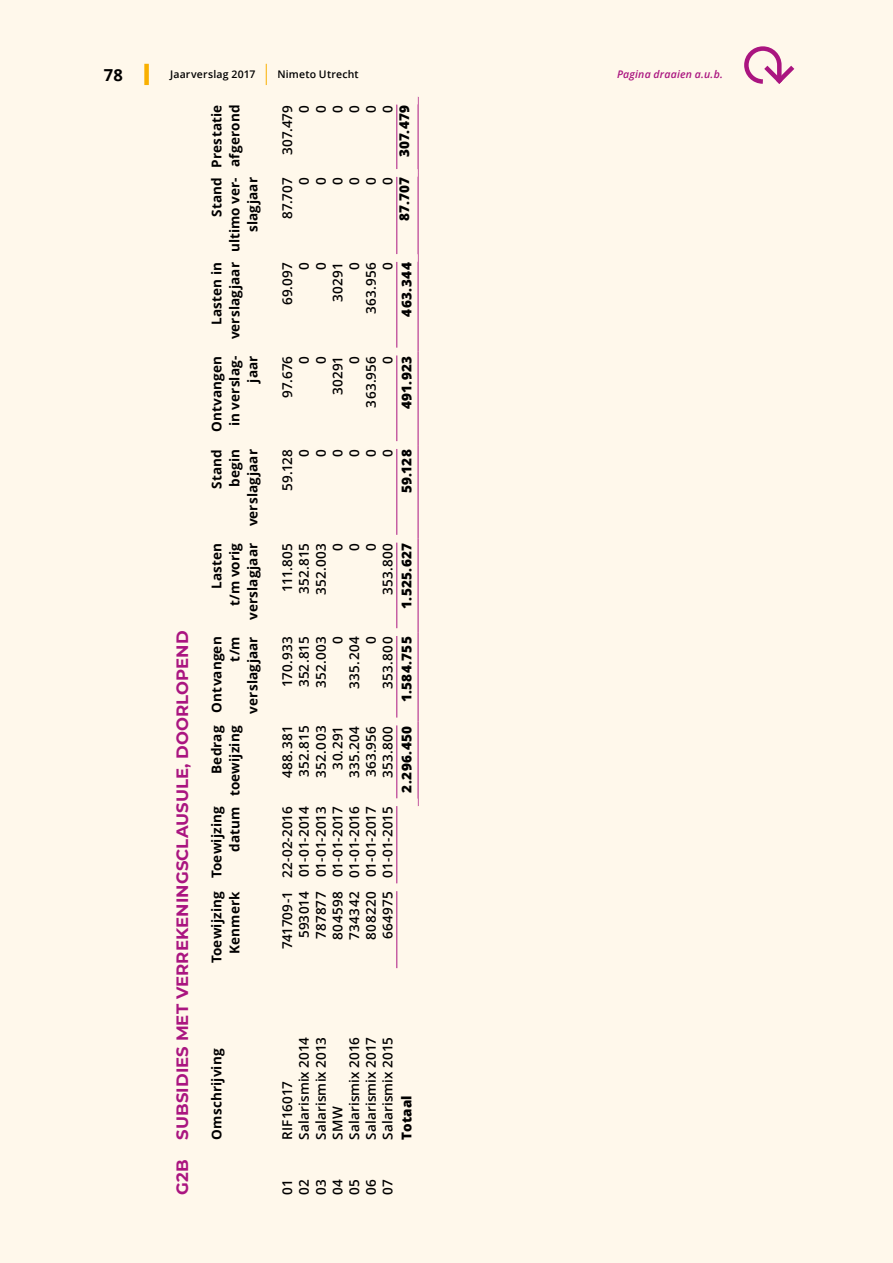
<style>
.page{position:relative;width:893px;height:1263px;background:#fff8eb}
.page>*{position:absolute;margin:0;border:0;box-sizing:border-box;transform-origin:0 0}
.t1{font:700 16.5px "Montserrat";letter-spacing:.005em;color:#aa1580}
.t2{font:700 16.5px "Open Sans";color:#000}
.t3{font:600 13.5px "Open Sans";letter-spacing:.015em;color:#000}
.t4{font:700 13.5px/18px "Open Sans";letter-spacing:.01em;color:#000;text-align:right}
.t5{font:800 13.5px "Open Sans";letter-spacing:.02em;color:#000}
.t6{font:600 10.5px "Open Sans";letter-spacing:.02em;color:#000}
.t7{font:italic 600 10.5px "Open Sans";letter-spacing:.02em;color:#aa1580}
</style>
<div class="page">
<div style="left:144px;top:64px;width:5px;height:21px;background:#f9b000"></div>
<svg style="left:266px;top:64px;width:1px;height:21px"></svg>
<svg style="left:744px;top:46px;width:51px;height:38px"></svg>
<hr style="left:396px;top:891px;width:1px;height:77px;background:#aa1580">
<hr style="left:396px;top:806px;width:1px;height:77px;background:#aa1580">
<hr style="left:396px;top:725px;width:1px;height:73px;background:#aa1580">
<hr style="left:396px;top:636px;width:1px;height:82px;background:#aa1580">
<hr style="left:396px;top:542px;width:1px;height:86px;background:#aa1580">
<hr style="left:396px;top:449px;width:1px;height:86px;background:#aa1580">
<hr style="left:396px;top:355px;width:1px;height:86px;background:#aa1580">
<hr style="left:396px;top:262px;width:1px;height:86px;background:#aa1580">
<hr style="left:396px;top:177px;width:1px;height:77px;background:#aa1580">
<hr style="left:396px;top:104px;width:1px;height:65px;background:#aa1580">
<hr style="left:418px;top:721px;width:1px;height:85px;background:#aa1580">
<hr style="left:418px;top:632px;width:1px;height:89px;background:#aa1580">
<hr style="left:418px;top:539px;width:1px;height:93px;background:#aa1580">
<hr style="left:418px;top:445px;width:1px;height:94px;background:#aa1580">
<hr style="left:418px;top:351px;width:1px;height:94px;background:#aa1580">
<hr style="left:418px;top:258px;width:1px;height:93px;background:#aa1580">
<hr style="left:418px;top:173px;width:1px;height:85px;background:#aa1580">
<hr style="left:418px;top:97px;width:1px;height:76px;background:#aa1580">
<p class="t2" style="left:104px;top:63px;width:21px">78</p>
<p class="t6" style="left:170px;top:67px;width:87px">Jaarverslag 2017</p>
<p class="t6" style="left:277px;top:67px;width:83px">Nimeto Utrecht</p>
<p class="t7" style="left:617px;top:67px;width:107px">Pagina draaien a.u.b.</p>
<p class="t1" style="left:170px;top:1195px;width:566px;rotate:-90deg">G2B SUBSIDIES MET VERREKENINGSCLAUSULE, DOORLOPEND</p>
<p class="t4" style="left:207px;top:168px;width:64px;text-align:left;rotate:-90deg">Prestatie afgerond</p>
<p class="t4" style="left:207px;top:252px;width:77px;rotate:-90deg">Stand ultimo ver&shy;slagjaar</p>
<p class="t4" style="left:207px;top:339px;width:79px;rotate:-90deg">Lasten in verslagjaar</p>
<p class="t4" style="left:207px;top:432px;width:78px;rotate:-90deg">Ontvangen in verslag&shy;jaar</p>
<p class="t4" style="left:207px;top:526px;width:79px;rotate:-90deg">Stand begin verslagjaar</p>
<p class="t4" style="left:207px;top:620px;width:79px;rotate:-90deg">Lasten<br>t/m vorig verslagjaar</p>
<p class="t4" style="left:207px;top:713px;width:79px;rotate:-90deg">Ontvangen t/m verslagjaar</p>
<p class="t4" style="left:207px;top:796px;width:72px;rotate:-90deg">Bedrag toewijzing</p>
<p class="t4" style="left:207px;top:878px;width:73px;rotate:-90deg">Toewijzing datum</p>
<p class="t4" style="left:207px;top:963px;width:73px;rotate:-90deg">Toewijzing<br>Kenmerk</p>
<p class="t4" style="left:207px;top:1140px;width:92px;rotate:-90deg">Omschrijving</p>
<p class="t5" style="left:394px;top:157px;width:54px;rotate:-90deg">307.479</p>
<p class="t3" style="left:278px;top:155px;width:52px;rotate:-90deg">307.479</p>
<p class="t3" style="left:295px;top:113px;width:9px;rotate:-90deg">0</p>
<p class="t3" style="left:311px;top:113px;width:9px;rotate:-90deg">0</p>
<p class="t3" style="left:328px;top:113px;width:9px;rotate:-90deg">0</p>
<p class="t3" style="left:345px;top:113px;width:9px;rotate:-90deg">0</p>
<p class="t3" style="left:362px;top:113px;width:9px;rotate:-90deg">0</p>
<p class="t3" style="left:378px;top:113px;width:9px;rotate:-90deg">0</p>
<p class="t3" style="left:278px;top:219px;width:43px;rotate:-90deg">87.707</p>
<p class="t5" style="left:394px;top:221px;width:45px;rotate:-90deg">87.707</p>
<p class="t3" style="left:295px;top:185px;width:9px;rotate:-90deg">0</p>
<p class="t3" style="left:311px;top:185px;width:9px;rotate:-90deg">0</p>
<p class="t3" style="left:328px;top:185px;width:9px;rotate:-90deg">0</p>
<p class="t3" style="left:345px;top:185px;width:9px;rotate:-90deg">0</p>
<p class="t3" style="left:362px;top:185px;width:9px;rotate:-90deg">0</p>
<p class="t3" style="left:378px;top:185px;width:9px;rotate:-90deg">0</p>
<p class="t3" style="left:278px;top:305px;width:45px;rotate:-90deg">69.097</p>
<p class="t3" style="left:295px;top:270px;width:9px;rotate:-90deg">0</p>
<p class="t3" style="left:311px;top:270px;width:9px;rotate:-90deg">0</p>
<p class="t3" style="left:362px;top:314px;width:53px;rotate:-90deg">363.956</p>
<p class="t3" style="left:345px;top:270px;width:9px;rotate:-90deg">0</p>
<p class="t3" style="left:378px;top:270px;width:9px;rotate:-90deg">0</p>
<p class="t3" style="left:328px;top:302px;width:41px;rotate:-90deg">30291</p>
<p class="t5" style="left:396px;top:317px;width:56px;rotate:-90deg">463.344</p>
<p class="t3" style="left:278px;top:397px;width:43px;rotate:-90deg">97.676</p>
<p class="t3" style="left:295px;top:363px;width:9px;rotate:-90deg">0</p>
<p class="t3" style="left:311px;top:363px;width:9px;rotate:-90deg">0</p>
<p class="t3" style="left:362px;top:407px;width:53px;rotate:-90deg">363.956</p>
<p class="t3" style="left:345px;top:364px;width:9px;rotate:-90deg">0</p>
<p class="t3" style="left:378px;top:364px;width:9px;rotate:-90deg">0</p>
<p class="t3" style="left:328px;top:395px;width:41px;rotate:-90deg">30291</p>
<p class="t5" style="left:396px;top:409px;width:55px;rotate:-90deg">491.923</p>
<p class="t3" style="left:295px;top:457px;width:9px;rotate:-90deg">0</p>
<p class="t3" style="left:278px;top:491px;width:43px;rotate:-90deg">59.128</p>
<p class="t3" style="left:311px;top:457px;width:9px;rotate:-90deg">0</p>
<p class="t3" style="left:328px;top:457px;width:9px;rotate:-90deg">0</p>
<p class="t3" style="left:345px;top:457px;width:9px;rotate:-90deg">0</p>
<p class="t3" style="left:362px;top:457px;width:9px;rotate:-90deg">0</p>
<p class="t3" style="left:378px;top:457px;width:9px;rotate:-90deg">0</p>
<p class="t5" style="left:396px;top:493px;width:45px;rotate:-90deg">59.128</p>
<p class="t3" style="left:328px;top:551px;width:9px;rotate:-90deg">0</p>
<p class="t3" style="left:345px;top:551px;width:9px;rotate:-90deg">0</p>
<p class="t3" style="left:362px;top:551px;width:9px;rotate:-90deg">0</p>
<p class="t3" style="left:311px;top:595px;width:53px;rotate:-90deg">352.003</p>
<p class="t3" style="left:378px;top:595px;width:54px;rotate:-90deg">353.800</p>
<p class="t3" style="left:278px;top:592px;width:51px;rotate:-90deg">111.805</p>
<p class="t3" style="left:295px;top:594px;width:52px;rotate:-90deg">352.815</p>
<p class="t5" style="left:396px;top:609px;width:67px;rotate:-90deg">1.525.627</p>
<p class="t3" style="left:345px;top:689px;width:54px;rotate:-90deg">335.204</p>
<p class="t3" style="left:328px;top:644px;width:9px;rotate:-90deg">0</p>
<p class="t3" style="left:362px;top:644px;width:9px;rotate:-90deg">0</p>
<p class="t3" style="left:278px;top:687px;width:52px;rotate:-90deg">170.933</p>
<p class="t3" style="left:311px;top:688px;width:53px;rotate:-90deg">352.003</p>
<p class="t3" style="left:378px;top:689px;width:54px;rotate:-90deg">353.800</p>
<p class="t3" style="left:295px;top:687px;width:52px;rotate:-90deg">352.815</p>
<p class="t5" style="left:396px;top:702px;width:67px;rotate:-90deg">1.584.755</p>
<p class="t3" style="left:345px;top:778px;width:54px;rotate:-90deg">335.204</p>
<p class="t3" style="left:362px;top:777px;width:53px;rotate:-90deg">363.956</p>
<p class="t3" style="left:311px;top:777px;width:53px;rotate:-90deg">352.003</p>
<p class="t3" style="left:378px;top:778px;width:54px;rotate:-90deg">353.800</p>
<p class="t3" style="left:295px;top:777px;width:52px;rotate:-90deg">352.815</p>
<p class="t3" style="left:278px;top:778px;width:54px;rotate:-90deg">488.381</p>
<p class="t3" style="left:328px;top:769px;width:45px;rotate:-90deg">30.291</p>
<p class="t3" style="left:295px;top:938px;width:133px;rotate:-90deg">593014 01-01-2014</p>
<p class="t3" style="left:278px;top:949px;width:144px;rotate:-90deg">741709-1 22-02-2016</p>
<p class="t3" style="left:328px;top:940px;width:135px;rotate:-90deg">804598 01-01-2017</p>
<p class="t3" style="left:345px;top:940px;width:135px;rotate:-90deg">734342 01-01-2016</p>
<p class="t3" style="left:362px;top:940px;width:135px;rotate:-90deg">808220 01-01-2017</p>
<p class="t3" style="left:311px;top:939px;width:134px;rotate:-90deg">787877 01-01-2013</p>
<p class="t3" style="left:378px;top:939px;width:134px;rotate:-90deg">664975 01-01-2015</p>
<p class="t5" style="left:396px;top:793px;width:69px;rotate:-90deg">2.296.450</p>
<p class="t3" style="left:295px;top:1140px;width:104px;rotate:-90deg">Salarismix 2014</p>
<p class="t3" style="left:345px;top:1140px;width:104px;rotate:-90deg">Salarismix 2016</p>
<p class="t3" style="left:311px;top:1140px;width:104px;rotate:-90deg">Salarismix 2013</p>
<p class="t3" style="left:362px;top:1140px;width:104px;rotate:-90deg">Salarismix 2017</p>
<p class="t3" style="left:378px;top:1140px;width:104px;rotate:-90deg">Salarismix 2015</p>
<p class="t3" style="left:278px;top:1140px;width:60px;rotate:-90deg">RIF16017</p>
<p class="t3" style="left:328px;top:1140px;width:35px;rotate:-90deg">SMW</p>
<p class="t5" style="left:396px;top:1140px;width:46px;rotate:-90deg">Totaal</p>
<p class="t3" style="left:328px;top:1195px;width:17px;rotate:-90deg">04</p>
<p class="t3" style="left:362px;top:1195px;width:17px;rotate:-90deg">06</p>
<p class="t3" style="left:345px;top:1195px;width:17px;rotate:-90deg">05</p>
<p class="t3" style="left:311px;top:1195px;width:17px;rotate:-90deg">03</p>
<p class="t3" style="left:378px;top:1195px;width:17px;rotate:-90deg">07</p>
<p class="t3" style="left:295px;top:1195px;width:17px;rotate:-90deg">02</p>
<p class="t3" style="left:278px;top:1195px;width:17px;rotate:-90deg">01</p>
</div>
